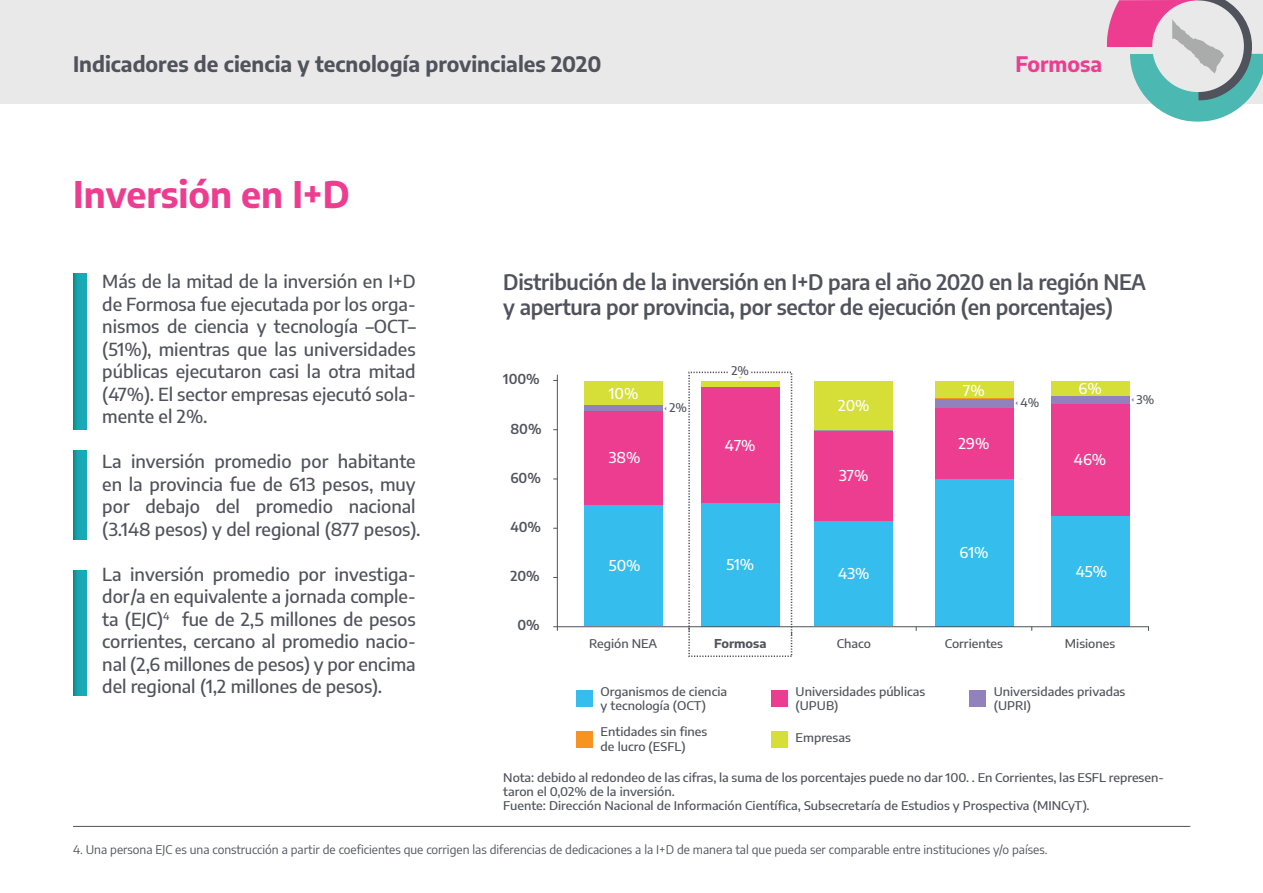
<style>
.page{position:relative;width:1263px;height:893px;background:#fff}
.page>*{position:absolute;margin:0;border:0;box-sizing:border-box;transform-origin:0 0}
.t1{font:700 36px "Encode Sans";color:#ed3d90}
.t2{font:600 21px/25.2px "Encode Sans";letter-spacing:-.015em;color:#50535c}
.t3{font:700 21px "Encode Sans";color:#50535c}
.t4{font:700 21px "Encode Sans";color:#ed3d90}
.t5{font:500 18px/22.5px "Encode Sans";color:#50535c;text-align:justify}
.t6{font:500 15px "Encode Sans";color:#fff}
.t7{font:600 13.5px "Encode Sans";color:#50535c}
.t8{font:500 12px/14.4px "Encode Sans";color:#50535c;scale:1.05 1}
.t9{font:12px "Encode Sans";color:#50535c}
.t10{font:500 12px "Encode Sans";color:#50535c}
.t11{font:700 12px "Encode Sans";color:#50535c;scale:1.05 1}
</style>
<div class="page">
<div style="left:0;top:0;width:1263px;height:103px;background:#e9e9e9"></div>
<svg style="left:1107px;top:0;width:156px;height:122px"></svg>
<svg style="left:73px;top:274px;width:13px;height:156px;background:#15a1ab"></svg>
<svg style="left:73px;top:451px;width:13px;height:89px"></svg>
<svg style="left:73px;top:570px;width:13px;height:126px;background:#15a1ab"></svg>
<hr style="left:73px;top:826px;width:1117px;height:1px;background:#50535c">
<div style="left:576px;top:691px;width:17px;height:16px;background:#35bdee"></div>
<div style="left:771px;top:731px;width:16px;height:16px;background:#d5df37"></div>
<div style="left:771px;top:691px;width:16px;height:16px;background:#ed3d90"></div>
<div style="left:970px;top:691px;width:16px;height:16px;background:#9182bd"></div>
<div style="left:576px;top:731px;width:17px;height:16px;background:#f79421"></div>
<hr style="left:557px;top:375px;width:1px;height:255px;background:#50535c">
<div style="left:584px;top:504px;width:78px;height:122px;background:#35bdee"></div>
<div style="left:935px;top:478px;width:78px;height:148px;background:#35bdee"></div>
<div style="left:701px;top:503px;width:78px;height:123px;background:#35bdee"></div>
<div style="left:1051px;top:515px;width:78px;height:111px;background:#35bdee"></div>
<div style="left:584px;top:410px;width:78px;height:94px;background:#ed3d90"></div>
<div style="left:935px;top:408px;width:78px;height:70px;background:#ed3d90"></div>
<div style="left:701px;top:387px;width:78px;height:116px;background:#ed3d90"></div>
<div style="left:1051px;top:404px;width:78px;height:111px;background:#ed3d90"></div>
<div style="left:584px;top:405px;width:78px;height:5px;background:#9182bd"></div>
<div style="left:935px;top:398px;width:78px;height:10px;background:#9182bd"></div>
<div style="left:1051px;top:396px;width:78px;height:8px;background:#9182bd"></div>
<div style="left:584px;top:381px;width:78px;height:24px;background:#d5df37"></div>
<div style="left:935px;top:381px;width:78px;height:17px;background:#d5df37"></div>
<div style="left:701px;top:381px;width:78px;height:6px;background:#d5df37"></div>
<div style="left:1051px;top:381px;width:78px;height:15px;background:#d5df37"></div>
<div style="left:815px;top:520px;width:78px;height:106px;background:#35bdee"></div>
<div style="left:815px;top:430px;width:78px;height:90px;background:#ed3d90"></div>
<hr style="left:815px;top:430px;width:78px;height:1px;background:#9c9fa3">
<div style="left:815px;top:381px;width:78px;height:49px;background:#d5df37"></div>
<hr style="left:935px;top:398px;width:78px;height:1px;background:#f79421">
<hr style="left:554px;top:626px;width:594px;height:1px;background:#50535c">
<p class="t3" style="left:73px;top:49px;width:530px">Indicadores de ciencia y tecnología provinciales 2020</p>
<p class="t4" style="left:1015px;top:49px;width:88px">Formosa</p>
<h1 class="t1" style="left:73px;top:168px;width:278px">Inversión en I+D</h1>
<p class="t5" style="left:102px;top:270px;width:315px">Más de la mitad de la inversión en I+D de Formosa fue ejecutada por los orga&shy;nismos de ciencia y tecnología –OCT– (51%), mientras que las universidades públicas ejecutaron casi la otra mitad (47%). El sector empresas ejecutó sola&shy;mente el 2%.</p>
<p class="t5" style="left:102px;top:450px;width:320px;text-align:left">La inversión promedio por habitante en la provincia fue de 613 pesos, muy por debajo del promedio nacional (3.148 pesos) y del regional (877 pesos).</p>
<p class="t5" style="left:102px;top:562px;width:315px">La inversión promedio por investiga&shy;dor/a en equivalente a jornada comple&shy;ta (EJC)<sup>4</sup> fue de 2,5 millones de pesos corrientes, cercano al promedio nacio&shy;nal (2,6 millones de pesos) y por encima del regional (1,2 millones de pesos).</p>
<p class="t2" style="left:503px;top:268px;width:644px">Distribución de la inversión en I+D para el año 2020 en la región NEA y apertura por provincia, por sector de ejecución (en porcentajes)</p>
<p class="t7" style="left:503px;top:369px;width:38px">100%</p>
<p class="t7" style="left:510px;top:419px;width:33px">80%</p>
<p class="t7" style="left:510px;top:468px;width:32px">60%</p>
<p class="t7" style="left:510px;top:517px;width:32px">40%</p>
<p class="t7" style="left:510px;top:566px;width:31px">20%</p>
<p class="t7" style="left:517px;top:616px;width:24px">0%</p>
<p class="t10" style="left:731px;top:362px;width:19px">2%</p>
<p class="t6" style="left:609px;top:383px;width:31px">10%</p>
<p class="t10" style="left:669px;top:399px;width:19px">2%</p>
<p class="t6" style="left:838px;top:395px;width:33px">20%</p>
<p class="t6" style="left:963px;top:379px;width:23px">7%</p>
<p class="t6" style="left:1078px;top:378px;width:25px">6%</p>
<p class="t10" style="left:1020px;top:394px;width:20px">4%</p>
<p class="t10" style="left:1136px;top:391px;width:19px">3%</p>
<p class="t6" style="left:609px;top:447px;width:33px">38%</p>
<p class="t6" style="left:725px;top:434px;width:32px">47%</p>
<p class="t6" style="left:958px;top:432px;width:32px">29%</p>
<p class="t6" style="left:1074px;top:449px;width:34px">46%</p>
<p class="t6" style="left:839px;top:465px;width:31px">37%</p>
<p class="t6" style="left:609px;top:555px;width:33px">50%</p>
<p class="t6" style="left:726px;top:554px;width:29px">51%</p>
<p class="t6" style="left:838px;top:563px;width:33px">43%</p>
<p class="t6" style="left:959px;top:542px;width:30px">61%</p>
<p class="t6" style="left:1076px;top:560px;width:33px">45%</p>
<p class="t8" style="left:589px;top:635px;width:66px">Región NEA</p>
<p class="t11" style="left:714px;top:634px;width:51px">Formosa</p>
<p class="t8" style="left:945px;top:635px;width:57px">Corrientes</p>
<p class="t8" style="left:1065px;top:635px;width:49px">Misiones</p>
<p class="t8" style="left:837px;top:635px;width:34px">Chaco</p>
<p class="t8" style="left:601px;top:684px;width:122px">Organismos de ciencia y tecnología (OCT)</p>
<p class="t8" style="left:601px;top:724px;width:103px">Entidades sin fines de lucro (ESFL)</p>
<p class="t8" style="left:796px;top:684px;width:125px">Universidades públicas (UPUB)</p>
<p class="t8" style="left:994px;top:684px;width:127px">Universidades privadas (UPRI)</p>
<p class="t8" style="left:796px;top:729px;width:54px">Empresas</p>
<p class="t8" style="left:503px;top:769px;width:631px">Nota: debido al redondeo de las cifras, la suma de los porcentajes puede no dar 100. . En Corrientes, las ESFL represen&shy;taron el 0,02% de la inversión.<br>Fuente: Dirección Nacional de Información Científica, Subsecretaría de Estudios y Prospectiva (MINCyT).</p>
<p class="t9" style="left:73px;top:841px;width:976px">4. Una persona EJC es una construcción a partir de coeficientes que corrigen las diferencias de dedicaciones a la I+D de manera tal que pueda ser comparable entre instituciones y/o países.</p>
</div>
